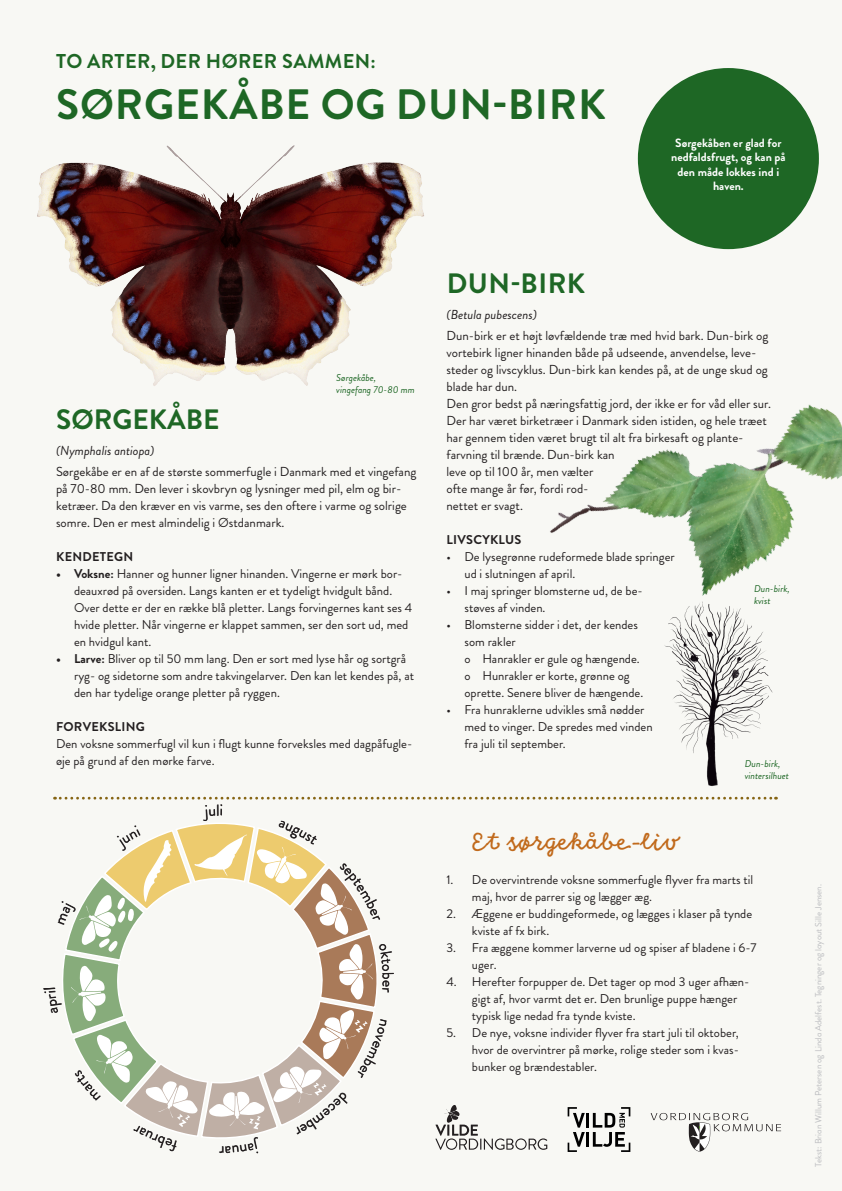
<style>
.page{position:relative;width:842px;height:1191px;background:#f8f8f4}
.page>*{position:absolute;margin:0;border:0;box-sizing:border-box;transform-origin:0 0}
.t1{font:700 42.4px "Brandon Grotesque";letter-spacing:.02em;color:#1e6725}
.lille_overskrift___a{font:700 28px "Brandon Grotesque";color:#1e6725}
.artsnavn_krøllet_skr{font:28px "Goodlife Script";color:#c16a1c}
.t2{font:700 20px "Brandon Grotesque";letter-spacing:.02em;color:#1e6725}
.t3{font:16px "Brandon Grotesque";color:#231f20}
.brødtelst{font:13px/17px "Brandon Grotesque";color:#231f20}
.artsnavn_i_brødtekst{font:italic 13px "Brandon Grotesque";color:#231f20}
.brødtekst_-_punktops{font:12.7px/17px "Brandon Grotesque";color:#231f20}
.kendetegn_og_forveks{font:700 12.7px "Brandon Grotesque";letter-spacing:.02em;color:#231f20}
.brødtekst_-_punktops-2{font:700 12.7px "Brandon Grotesque";letter-spacing:.02em;color:#231f20}
.t4{font:700 12px/14.4px "Brandon Grotesque";color:#fff;text-align:center}
.t5{font:italic 9.9px "Brandon Grotesque";color:#1e6725}
.t6{font:9px "Brandon Grotesque";color:#bcbdc0}
.s1{font-weight:700}
</style>
<div class="page">
<div style="left:638px;top:68px;width:181px;height:181px;background:#1e6725;border-radius:50%"></div>
<img style="left:673px;top:664px;width:100px;height:122px">
<img style="left:37px;top:145px;width:387px;height:241px">
<img style="left:550px;top:249px;width:292px;height:415px">
<svg style="left:44px;top:796px;width:737px;height:357px"></svg>
<p class="t2" style="left:56px;top:47px;width:321px">TO ARTER, DER HØRER SAMMEN:</p>
<p class="t1" style="left:56px;top:74px;width:551px">SØRGEKÅBE OG DUN-BIRK</p>
<p class="t4" style="left:671px;top:136px;width:116px">Sørgekåben er glad for nedfaldsfrugt, og kan på den måde lokkes ind i haven.</p>
<p class="t5" style="left:336px;top:370px;width:41px">Sørgekåbe,</p>
<p class="t5" style="left:336px;top:382px;width:80px">vingefang 70-80 mm</p>
<p class="lille_overskrift___a" style="left:56px;top:400px;width:165px">SØRGEKÅBE</p>
<p class="artsnavn_i_brødtekst" style="left:56px;top:442px;width:100px">(Nymphalis antiopa)</p>
<p class="brødtelst" style="left:56px;top:463px;width:362px">Sørgekåbe er en af de største sommerfugle i Danmark med et vingefang på 70-80 mm. Den lever i skovbryn og lysninger med pil, elm og bir&shy;ketræer. Da den kræver en vis varme, ses den oftere i varme og solrige somre. Den er mest almindelig i Østdanmark.</p>
<p class="kendetegn_og_forveks" style="left:56px;top:548px;width:79px">KENDETEGN</p>
<p class="brødtekst_-_punktops" style="left:74px;top:565px;width:340px;text-indent:-18px"><span class="s1">• Voksne:</span> Hanner og hunner ligner hinanden. Vingerne er mørk bor&shy;deauxrød på oversiden. Langs kanten er et tydeligt hvidgult bånd.<br>Over dette er der en række blå pletter. Langs forvingernes kant ses 4 hvide pletter. Når vingerne er klappet sammen, ser den sort ud, med en hvidgul kant.</p>
<p class="brødtekst_-_punktops" style="left:74px;top:650px;width:342px;text-indent:-18px"><span class="s1">• Larve:</span> Bliver op til 50 mm lang. Den er sort med lyse hår og sortgrå ryg- og sidetorne som andre takvingelarver. Den kan let kendes på, at den har tydelige orange pletter på ryggen.</p>
<p class="brødtekst_-_punktops-2" style="left:56px;top:718px;width:90px">FORVEKSLING</p>
<p class="brødtekst_-_punktops" style="left:56px;top:735px;width:358px">Den voksne sommerfugl vil kun i flugt kunne forveksles med dagpåfugle&shy;øje på grund af den mørke farve.</p>
<p class="t3" style="left:216px;top:799px;width:5px">l</p>
<p class="t3" style="left:225px;top:1163px;width:7px;rotate:180deg">r</p>
<p class="lille_overskrift___a" style="left:447px;top:264px;width:140px">DUN-BIRK</p>
<p class="artsnavn_i_brødtekst" style="left:446px;top:306px;width:92px">(Betula pubescens)</p>
<p class="brødtelst" style="left:446px;top:327px;width:323px">Dun- birk er et højt løvfældende træ med hvid bark. Dun- birk og vortebirk ligner hinanden både på udseende, anvendelse, leve&shy;steder og livscyklus. Dun- birk kan kendes på, at de unge skud og blade har dun.</p>
<p class="brødtelst" style="left:446px;top:395px;width:326px">Den gror bedst på næringsfattig jord, der ikke er for våd eller sur.</p>
<p class="brødtelst" style="left:446px;top:412px;width:322px">Der har været birketræer i Danmark siden istiden, og hele træet har gennem tiden været brugt til alt fra birkesaft og plante&shy;farvning til brænde. Dun- birk kan<br>leve op til 100 år, men vælter<br>ofte mange år før, fordi rod-<br>nettet er svagt.</p>
<p class="kendetegn_og_forveks" style="left:447px;top:531px;width:76px">LIVSCYKLUS</p>
<p class="brødtekst_-_punktops" style="left:464px;top:548px;width:212px;text-indent:-18px">• De lysegrønne rudeformede blade springer ud i slutningen af april.</p>
<p class="brødtekst_-_punktops" style="left:464px;top:582px;width:180px;text-indent:-18px">• I maj springer blomsterne ud, de be&shy;støves af vinden.</p>
<p class="brødtekst_-_punktops" style="left:464px;top:616px;width:180px;text-indent:-18px">• Blomsterne sidder i det, der kendes som rakler<br>o Hanrakler er gule og hængende. o Hunrakler er korte, grønne og oprette. Senere bliver de hængende.</p>
<p class="brødtekst_-_punktops" style="left:464px;top:701px;width:190px;text-indent:-18px">• Fra hunraklerne udvikles små nødder med to vinger. De spredes med vinden fra juli til september.</p>
<p class="t5" style="left:754px;top:581px;width:37px">Dun-birk,</p>
<p class="t5" style="left:754px;top:593px;width:18px">kvist</p>
<p class="artsnavn_krøllet_skr" style="left:471px;top:826px;width:210px">Et sørgekåbe-liv</p>
<p class="t5" style="left:745px;top:756px;width:37px">Dun-birk,</p>
<p class="t5" style="left:745px;top:768px;width:46px">vintersilhuet</p>
<p class="brødtekst_-_punktops" style="left:472px;top:871px;width:283px;text-indent:-25px">1. De overvintrende voksne sommerfugle flyver fra marts til maj, hvor de parrer sig og lægger æg.</p>
<p class="brødtekst_-_punktops" style="left:472px;top:905px;width:282px;text-indent:-25px">2. Æggene er buddingeformede, og lægges i klaser på tynde kviste af fx birk.</p>
<p class="brødtekst_-_punktops" style="left:472px;top:939px;width:286px;text-indent:-25px">3. Fra æggene kommer larverne ud og spiser af bladene i 6-7 uger.</p>
<p class="brødtekst_-_punktops" style="left:472px;top:973px;width:279px;text-indent:-25px">4. Herefter forpupper de. Det tager op mod 3 uger afhæn&shy;gigt af, hvor varmt det er. Den brunlige puppe hænger typisk lige nedad fra tynde kviste.</p>
<p class="brødtekst_-_punktops" style="left:472px;top:1024px;width:268px;text-align:justify;text-indent:-25px">5. De nye, voksne individer flyver fra start juli til oktober, hvor de overvintrer på mørke, rolige steder som i kvas&shy;bunker og brændestabler.</p>
<p class="t6" style="left:812px;top:1166px;width:284px;rotate:-90deg">Tekst: Brian Willum Petersen og Linda Adelfest. Tegninger og layout Sille Jensen.</p>
</div>
